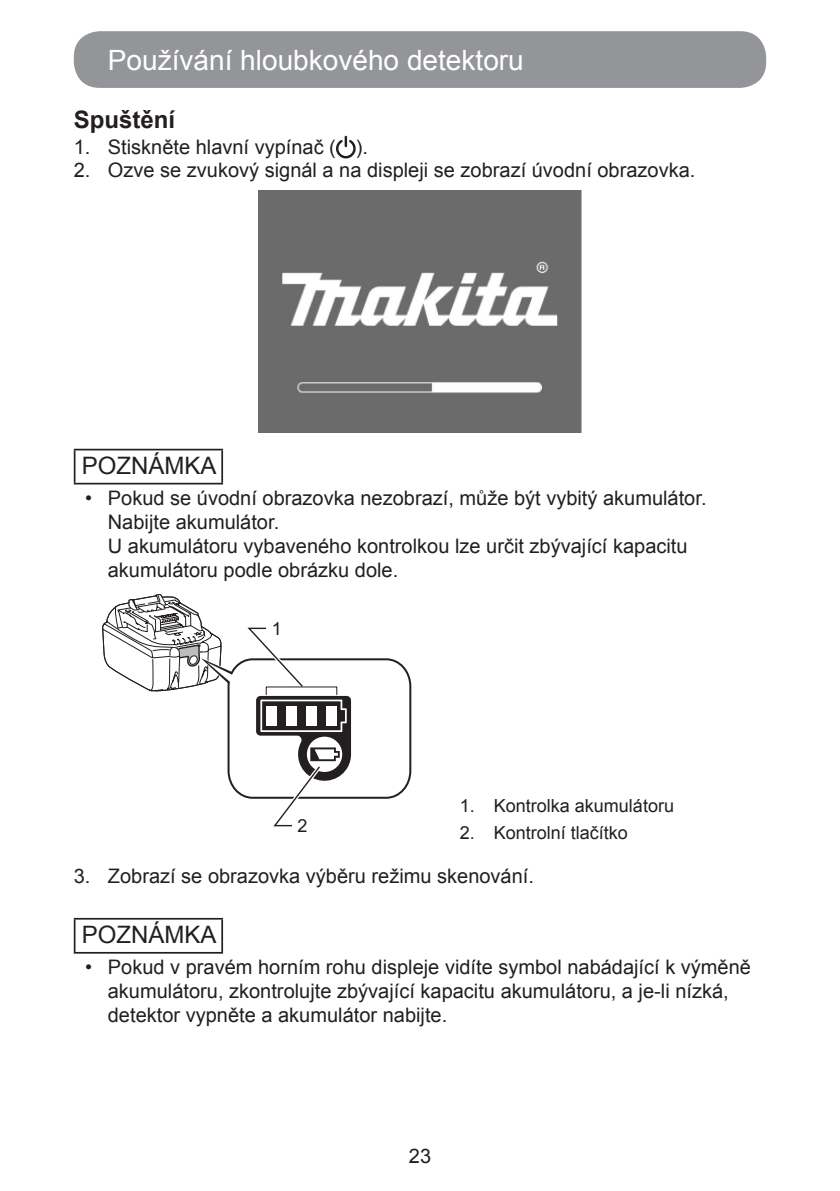
<style>
.page{position:relative;width:840px;height:1191px;background:#fff}
.page>*{position:absolute;margin:0;border:0;box-sizing:border-box;transform-origin:0 0}
.t1{font:28px "Arial";color:#fff}
.t2{font:24px "Arial";color:#231f20}
.t3{font:700 24px "Arial";color:#231f20}
.t4{font:20px/24px "Arial";color:#231f20}
.t5{font:18px "Arial";color:#231f20}
</style>
<div class="page">
<div style="left:74px;top:31px;width:691px;height:57px;background:#939598;border-radius:26px"></div>
<svg style="left:336px;top:136px;width:19px;height:22px"></svg>
<img style="left:258px;top:190px;width:323px;height:242px">
<hr style="left:74px;top:449px;width:149px;height:1px;background:#231f20">
<hr style="left:74px;top:450px;width:1px;height:33px;background:#231f20">
<hr style="left:221px;top:450px;width:2px;height:33px;background:#231f20">
<hr style="left:74px;top:483px;width:149px;height:1px;background:#231f20">
<svg style="left:102px;top:594px;width:309px;height:233px"></svg>
<hr style="left:74px;top:918px;width:149px;height:1px;background:#231f20">
<hr style="left:74px;top:919px;width:1px;height:33px;background:#231f20">
<hr style="left:221px;top:919px;width:2px;height:33px;background:#231f20">
<hr style="left:74px;top:952px;width:149px;height:1px;background:#231f20">
<h1 class="t1" style="left:108px;top:41px;width:417px">Používání hloubkového detektoru</h1>
<p class="t3" style="left:74px;top:104px;width:103px">Spuštění</p>
<p class="t4" style="left:74px;top:135px;width:295px">1. Stiskněte hlavní vypínač ( ).</p>
<p class="t4" style="left:74px;top:158px;width:622px">2. Ozve se zvukový signál a na displeji se zobrazí úvodní obrazovka.</p>
<p class="t2" style="left:82px;top:449px;width:136px">POZNÁMKA</p>
<p class="t4" style="left:108px;top:486px;width:600px;text-indent:-23px">• Pokud se úvodní obrazovka nezobrazí, může být vybitý akumulátor.<br>Nabijte akumulátor.<br>U akumulátoru vybaveného kontrolkou lze určit zbývající kapacitu akumulátoru podle obrázku dole.</p>
<p class="t5" style="left:271px;top:617px;width:12px">1</p>
<p class="t5" style="left:297px;top:814px;width:12px">2</p>
<p class="t5" style="left:459px;top:793px;width:216px">1. Kontrolka akumulátoru</p>
<p class="t5" style="left:459px;top:821px;width:170px">2. Kontrolní tlačítko</p>
<p class="t4" style="left:74px;top:864px;width:461px">3. Zobrazí se obrazovka výběru režimu skenování.</p>
<p class="t2" style="left:82px;top:918px;width:136px">POZNÁMKA</p>
<p class="t4" style="left:108px;top:955px;width:644px;text-indent:-23px">• Pokud v pravém horním rohu displeje vidíte symbol nabádající k výměně akumulátoru, zkontrolujte zbývající kapacitu akumulátoru, a je-li nízká, detektor vypněte a akumulátor nabijte.</p>
<p class="t4" style="left:408px;top:1144px;width:24px">23</p>
</div>
